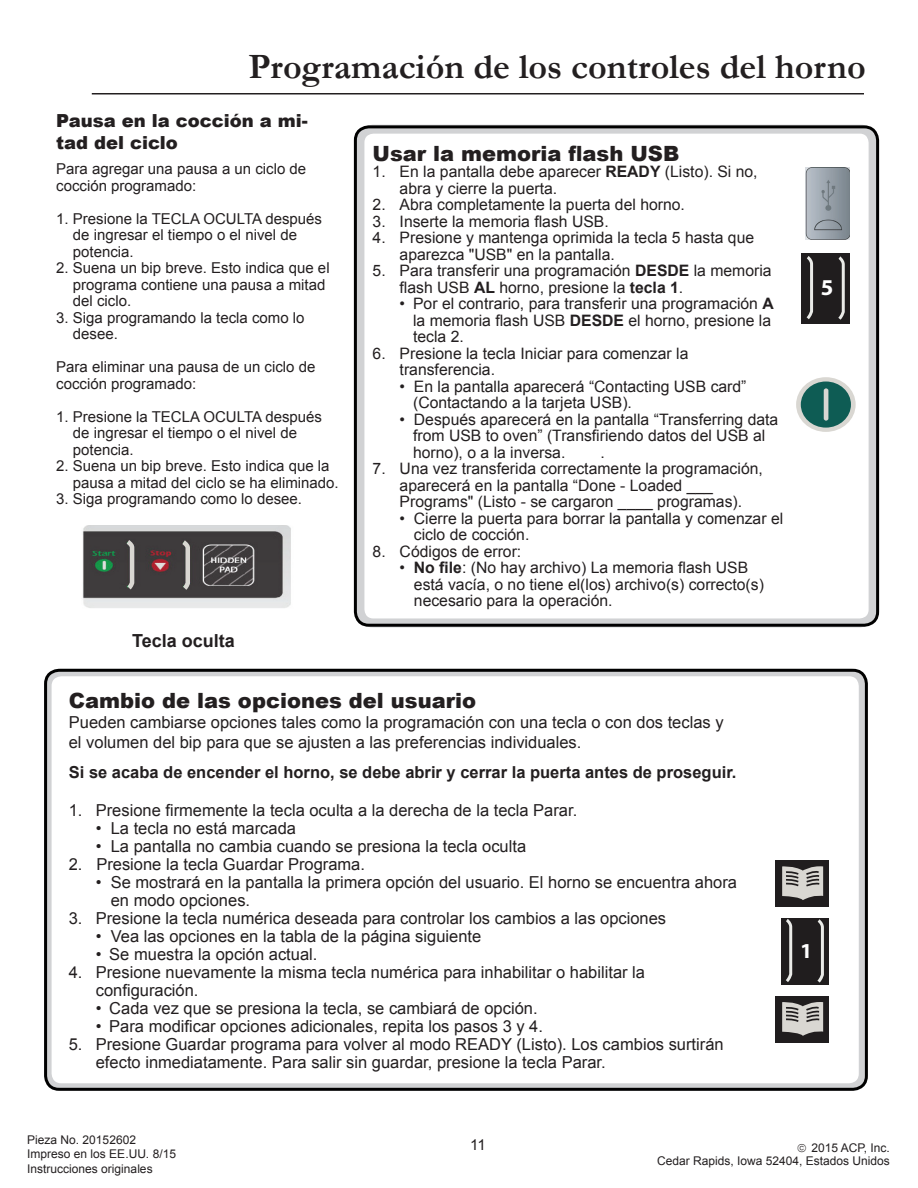
<style>
.page{position:relative;width:918px;height:1188px;background:#fff}
.page>*{position:absolute;margin:0;border:0;box-sizing:border-box;transform-origin:0 0}
.t1{font:700 36px "Garamond";color:#231f20}
.t2{font:700 22.65px "Myriad Pro";color:#fff}
.t3{font:700 21.45px "Myriad Pro";color:#fff}
.Arial_Blk_14{font:900 21px "Arial";color:#231f20}
.Arial_10{font:900 21px "Arial";color:#231f20}
.t4{font:900 18px/21.6px "Arial";color:#231f20}
.t5{font:700 18px "Arial";color:#231f20}
.Arial_10__25_tab_ind{font:16.5px/18px "Arial";color:#231f20}
.Arial_10__25_ind___2{font:16.5px "Arial";color:#231f20}
.Arial_10-2{font:16.5px/19.8px "Arial";color:#231f20}
.Arial_10_bld{font:700 16.5px "Arial";color:#231f20}
.Arial_10__25_tab_ind-2{font:15.75px/16.5px "Arial";color:#231f20}
.Arial_10__25_ind___2-2{font:15.75px/16.5px "Arial";color:#231f20}
.t6{font:15px/16.5px "Arial";color:#231f20}
.t7{font:12px/14.4px "Arial";color:#231f20}
.s1{font-weight:700}
</style>
<div class="page">
<hr style="left:92px;top:93px;width:772px;height:1px;background:#231f20">
<div style="left:44px;top:669px;width:822px;height:422px;border:8px solid #d1d2d4;border-radius:14px"></div>
<div style="left:355px;top:125px;width:523px;height:502px;border:9px solid #d1d2d4;border-radius:14px"></div>
<div style="left:354px;top:125px;width:525px;height:502px;border:3px solid #000;border-radius:14px"></div>
<svg style="left:796px;top:377px;width:60px;height:55px"></svg>
<hr style="left:824px;top:388px;width:4px;height:33px;background:#d9d7d2;border-radius:2px">
<div style="left:801px;top:254px;width:49px;height:70px;background:#201d1e"></div>
<div style="left:775px;top:860px;width:54px;height:47px;background:#201d1e"></div>
<svg style="left:782px;top:866px;width:41px;height:34px"></svg>
<div style="left:775px;top:996px;width:54px;height:47px;background:#201d1e"></div>
<svg style="left:782px;top:1002px;width:41px;height:34px"></svg>
<div style="left:781px;top:918px;width:48px;height:66px;background:#201d1e"></div>
<div style="left:44px;top:669px;width:824px;height:422px;border:3px solid #000;border-radius:14px"></div>
<svg style="left:806px;top:256px;width:39px;height:64px"></svg>
<img style="left:82px;top:526px;width:209px;height:82px">
<svg style="left:123px;top:537px;width:14px;height:57px"></svg>
<svg style="left:178px;top:538px;width:14px;height:57px"></svg>
<svg style="left:783px;top:919px;width:43px;height:66px"></svg>
<img style="left:805px;top:168px;width:44px;height:72px">
<p class="t1" style="left:248px;top:42px;width:619px">Programación de los controles del horno</p>
<p class="t4" style="left:56px;top:110px;width:253px">Pausa en la cocción a mi&shy;tad del ciclo</p>
<p class="t6" style="left:56px;top:161px;width:252px">Para agregar una pausa a un ciclo de cocción programado:</p>
<p class="t6" style="left:73px;top:210px;width:251px;text-indent:-17px">1. Presione la TECLA OCULTA después de ingresar el tiempo o el nivel de potencia.</p>
<p class="t6" style="left:73px;top:260px;width:258px;text-indent:-17px">2. Suena un bip breve. Esto indica que el programa contiene una pausa a mitad del ciclo.</p>
<p class="t6" style="left:73px;top:309px;width:233px;text-indent:-17px">3. Siga programando la tecla como lo desee.</p>
<p class="t6" style="left:56px;top:359px;width:261px">Para eliminar una pausa de un ciclo de cocción programado:</p>
<p class="t6" style="left:73px;top:408px;width:251px;text-indent:-17px">1. Presione la TECLA OCULTA después de ingresar el tiempo o el nivel de potencia.</p>
<p class="t6" style="left:73px;top:458px;width:267px;text-indent:-17px">2. Suena un bip breve. Esto indica que la pausa a mitad del ciclo se ha eliminado.</p>
<p class="t6" style="left:56px;top:491px;width:247px">3. Siga programando como lo desee.</p>
<p class="t5" style="left:132px;top:629px;width:104px">Tecla oculta</p>
<p class="Arial_10" style="left:373px;top:139px;width:308px">Usar la memoria flash USB</p>
<p class="Arial_10__25_tab_ind-2" style="left:400px;top:164px;width:360px;text-indent:-27px">1. En la pantalla debe aparecer <span class="s1">READY</span> (Listo). Si no, abra y cierre la puerta.</p>
<p class="Arial_10__25_tab_ind-2" style="left:373px;top:197px;width:314px">2. Abra completamente la puerta del horno.</p>
<p class="Arial_10__25_tab_ind-2" style="left:373px;top:213px;width:238px">3. Inserte la memoria flash USB.</p>
<p class="Arial_10__25_tab_ind-2" style="left:400px;top:230px;width:356px;text-indent:-27px">4. Presione y mantenga oprimida la tecla 5 hasta que aparezca "USB" en la pantalla.</p>
<p class="Arial_10__25_tab_ind-2" style="left:400px;top:263px;width:374px;text-indent:-27px">5. Para transferir una programación <span class="s1">DESDE</span> la memoria flash USB <span class="s1">AL</span> horno, presione la <span class="s1">tecla 1</span>.</p>
<p class="Arial_10__25_ind___2-2" style="left:413px;top:296px;width:362px;text-indent:-14px">• Por el contrario, para transferir una programación <span class="s1">A </span>la memoria flash USB <span class="s1">DESDE</span> el horno, presione la tecla 2.</p>
<p class="Arial_10__25_tab_ind-2" style="left:400px;top:345px;width:290px;text-indent:-27px">6. Presione la tecla Iniciar para comenzar la transferencia.</p>
<p class="Arial_10__25_ind___2-2" style="left:413px;top:378px;width:335px;text-indent:-13px">• En la pantalla aparecerá “Contacting USB card” (Contactando a la tarjeta USB).</p>
<p class="Arial_10__25_ind___2-2" style="left:413px;top:411px;width:367px;text-indent:-13px">• Después aparecerá en la pantalla “Transferring data from USB to oven” (Transfiriendo datos del USB al horno), o a la inversa.</p>
<p class="Arial_10__25_ind___2-2" style="left:600px;top:444px;width:6px">.</p>
<p class="Arial_10__25_tab_ind-2" style="left:400px;top:461px;width:365px;text-indent:-27px">7. Una vez transferida correctamente la programación, aparecerá en la pantalla “Done - Loaded ___<br>Programs" (Listo - se cargaron ____ programas).</p>
<p class="Arial_10__25_tab_ind-2" style="left:414px;top:510px;width:371px;text-indent:-14px">• Cierre la puerta para borrar la pantalla y comenzar el ciclo de cocción.</p>
<p class="Arial_10__25_tab_ind-2" style="left:373px;top:543px;width:150px">8. Códigos de error:</p>
<p class="Arial_10__25_tab_ind-2" style="left:414px;top:560px;width:352px;text-indent:-14px">• <span class="s1">No file</span>: (No hay archivo) La memoria flash USB está vacía, o no tiene el(los) archivo(s) correcto(s) necesario para la operación.</p>
<p class="Arial_Blk_14" style="left:69px;top:685px;width:409px">Cambio de las opciones del usuario</p>
<p class="Arial_10-2" style="left:69px;top:712px;width:656px">Pueden cambiarse opciones tales como la programación con una tecla o con dos teclas y el volumen del bip para que se ajusten a las preferencias individuales.</p>
<p class="Arial_10_bld" style="left:69px;top:762px;width:669px">Si se acaba de encender el horno, se debe abrir y cerrar la puerta antes de proseguir.</p>
<p class="Arial_10__25_tab_ind" style="left:69px;top:802px;width:510px">1. Presione firmemente la tecla oculta a la derecha de la tecla Parar.</p>
<p class="Arial_10__25_tab_ind" style="left:96px;top:820px;width:202px">• La tecla no está marcada</p>
<p class="Arial_10__25_tab_ind" style="left:96px;top:838px;width:432px">• La pantalla no cambia cuando se presiona la tecla oculta</p>
<p class="Arial_10__25_tab_ind" style="left:69px;top:856px;width:298px">2. Presione la tecla Guardar Programa.</p>
<p class="Arial_10__25_tab_ind" style="left:111px;top:874px;width:628px;text-indent:-15px">• Se mostrará en la pantalla la primera opción del usuario. El horno se encuentra ahora en modo opciones.</p>
<p class="Arial_10__25_tab_ind" style="left:69px;top:910px;width:599px">3. Presione la tecla numérica deseada para controlar los cambios a las opciones</p>
<p class="Arial_10__25_ind___2" style="left:96px;top:926px;width:387px">• Vea las opciones en la tabla de la página siguiente</p>
<p class="Arial_10__25_ind___2" style="left:96px;top:944px;width:223px">• Se muestra la opción actual.</p>
<p class="Arial_10__25_tab_ind" style="left:96px;top:964px;width:551px;text-indent:-27px">4. Presione nuevamente la misma tecla numérica para inhabilitar o habilitar la configuración.</p>
<p class="Arial_10__25_ind___2" style="left:96px;top:998px;width:443px">• Cada vez que se presiona la tecla, se cambiará de opción.</p>
<p class="Arial_10__25_ind___2" style="left:96px;top:1016px;width:449px">• Para modificar opciones adicionales, repita los pasos 3 y 4.</p>
<p class="Arial_10__25_tab_ind" style="left:96px;top:1036px;width:629px;text-indent:-27px">5. Presione Guardar programa para volver al modo READY (Listo). Los cambios surtirán efecto inmediatamente. Para salir sin guardar, presione la tecla Parar.</p>
<h2 class="t2" style="left:821px;top:273px;width:14px">5</h2>
<h3 class="t3" style="left:800px;top:936px;width:14px">1</h3>
<p class="t7" style="left:27px;top:1133px;width:150px">Pieza No. 20152602<br>Impreso en los EE.UU. 8/15<br>Instrucciones originales</p>
<p class="t7" style="left:657px;top:1142px;width:234px;line-height:13.2px;text-align:right">2015 ACP, Inc.<br>Cedar Rapids, Iowa 52404, Estados Unidos</p>
<p class="t6" style="left:470px;top:1137px;width:17px">11</p>
</div>
